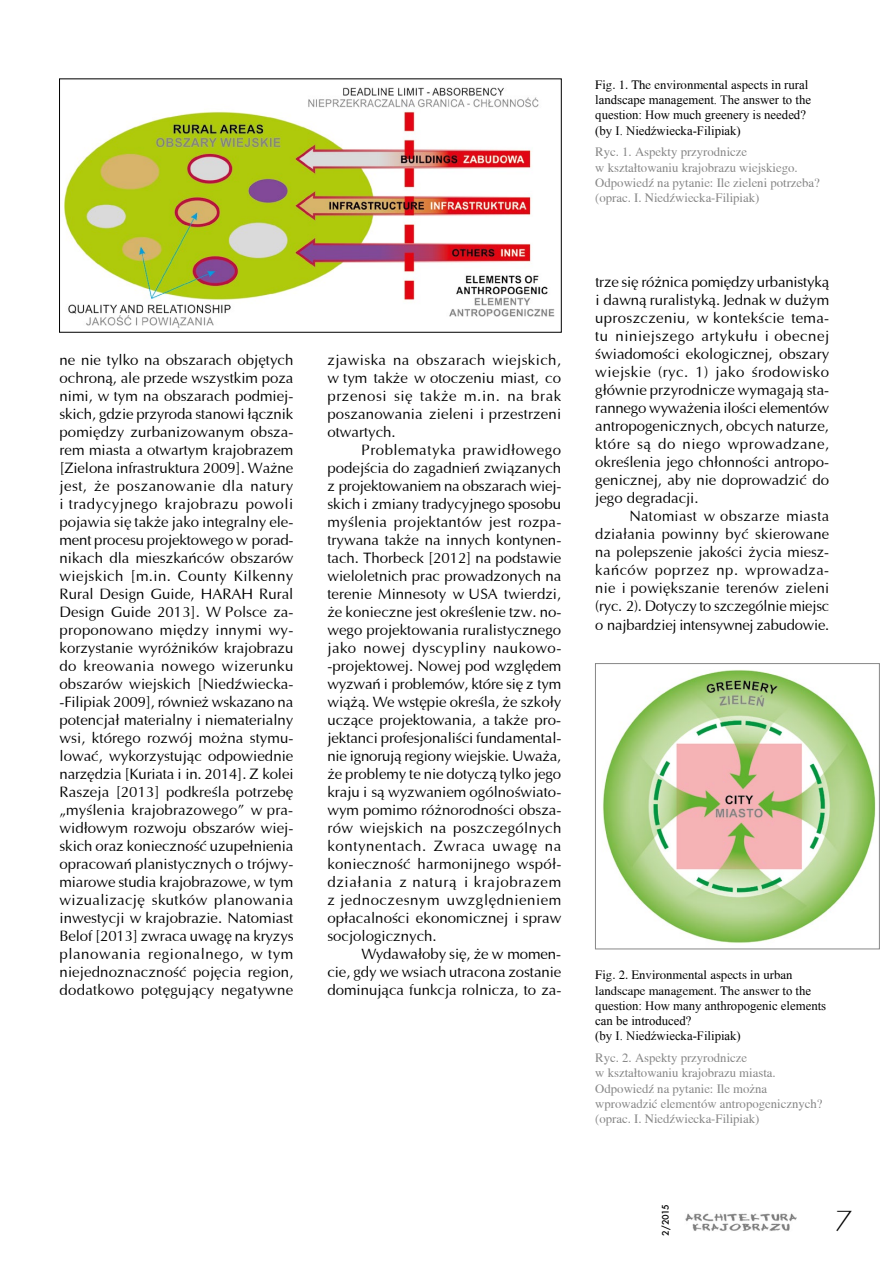
<style>
.page{position:relative;width:893px;height:1263px;background:#fff}
.page>*{position:absolute;margin:0;border:0;box-sizing:border-box;transform-origin:0 0}
.t1{font:30px "Futura TEE Ligh";color:#000}
.t2{font:15px/18px "Ottawa";color:#000;text-align:justify}
.t3{font:12.75px/15.3px "Toronto";color:#878787}
.t4{font:12.75px/15.3px "Times New Roman";color:#000}
.t5{font:12.75px/15.3px "Toronto";color:#000}
.t6{font:500 10.05px "Futura TEE";color:#000}
.s1{font-family:"Times New Roman"}
</style>
<div class="page">
<img style="left:685px;top:1213px;width:112px;height:18px">
<img style="left:64px;top:87px;width:491px;height:241px">
<img style="left:602px;top:669px;width:274px;height:274px">
<div style="left:595px;top:663px;width:285px;height:286px;border:1px solid #878787"></div>
<p class="t2" style="left:60px;top:351px;width:236px">ne nie tylko na obszarach objętych ochroną, ale przede wszystkim poza nimi, w tym na obszarach podmiej&shy;skich, gdzie przyroda stanowi łącznik pomiędzy zurbanizowanym obsza&shy;rem miasta a otwartym krajobrazem [Zielona infrastruktura 2009]. Ważne jest, że poszanowanie dla natury i tradycyjnego krajobrazu powoli pojawia się także jako integralny ele&shy;ment procesu projektowego w porad&shy;nikach dla mieszkańców obszarów wiejskich [m.in. County Kilkenny Rural Design Guide, HARAH Rural Design Guide 2013]. W Polsce za&shy;proponowano między innymi wy&shy;korzystanie wyróżników krajobrazu do kreowania nowego wizerunku obszarów wiejskich [Niedźwiecka--Filipiak 2009], również wskazano na potencjał materialny i niematerialny wsi, którego rozwój można stymu&shy;lować, wykorzystując odpowiednie narzędzia [Kuriata i in. 2014]. Z kolei Raszeja [2013] podkreśla potrzebę „myślenia krajobrazowego” w pra&shy;widłowym rozwoju obszarów wiej&shy;skich oraz konieczność uzupełnienia opracowań planistycznych o trójwy&shy;miarowe studia krajobrazowe, w tym wizualizację skutków planowania inwestycji w krajobrazie. Natomiast Belof [2013] zwraca uwagę na kryzys planowania regionalnego, w tym niejednoznaczność pojęcia region, dodatkowo potęgujący negatywne</p>
<p class="t2" style="left:327px;top:351px;width:235px">zjawiska na obszarach wiejskich, w tym także w otoczeniu miast, co przenosi się także m.in. na brak poszanowania zieleni i przestrzeni otwartych.</p>
<p class="t2" style="left:327px;top:441px;width:236px;text-indent:34px">Problematyka prawidłowego podejścia do zagadnień związanych z projektowaniem na obszarach wiej&shy;skich i zmiany tradycyjnego sposobu myślenia projektantów jest rozpa&shy;trywana także na innych kontynen&shy;tach. Thorbeck [2012] na podstawie wieloletnich prac prowadzonych na terenie Minnesoty w USA twierdzi, że konieczne jest określenie tzw. no&shy;wego projektowania ruralistycznego jako nowej dyscypliny naukowo--projektowej. Nowej pod względem wyzwań i problemów, które się z tym wiążą. We wstępie określa, że szkoły uczące projektowania, a także pro&shy;jektanci profesjonaliści fundamental&shy;nie ignorują regiony wiejskie. Uważa, że problemy te nie dotyczą tylko jego kraju i są wyzwaniem ogólnoświato&shy;wym pomimo różnorodności obsza&shy;rów wiejskich na poszczególnych kontynentach. Zwraca uwagę na konieczność harmonijnego współ&shy;działania z naturą i krajobrazem z jednoczesnym uwzględnieniem opłacalności ekonomicznej i spraw socjologicznych.</p>
<p class="t2" style="left:327px;top:945px;width:235px;text-indent:34px">Wydawałoby się, że w momen&shy;cie, gdy we wsiach utracona zostanie dominująca funkcja rolnicza, to za-</p>
<p class="t5" style="left:595px;top:77px;width:215px">Fig. 1. The environmental aspe<span class="s1">cts in rural</span></p>
<p class="t4" style="left:595px;top:92px;width:217px">landscape management. The answer to the question: How much greenery is needed? (by I. Niedźwiecka-Filipiak)</p>
<p class="t3" style="left:595px;top:144px;width:226px">Ryc. 1. Aspekty przyrodnicze<br>w kształtowaniu krajobrazu wiejskiego.<br>Odpowiedź na pytanie: Ile zieleni potrzeba? (oprac. I. Niedźwiecka-Filipiak)</p>
<p class="t2" style="left:595px;top:273px;width:235px">trze się różnica pomiędzy urbanistyką i dawną ruralistyką. Jednak w dużym uproszczeniu, w kontekście tema&shy;tu niniejszego artykułu i obecnej świadomości ekologicznej, obszary wiejskie (ryc. 1) jako środowisko głównie przyrodnicze wymagają sta&shy;rannego wyważenia ilości elementów antropogenicznych, obcych naturze, które są do niego wprowadzane, określenia jego chłonności antropo&shy;genicznej, aby nie doprowadzić do jego degradacji.</p>
<p class="t2" style="left:595px;top:507px;width:235px;text-indent:34px">Natomiast w obszarze miasta działania powinny być skierowane na polepszenie jakości życia miesz&shy;kańców poprzez np. wprowadza&shy;nie i powiększanie terenów zieleni (ryc. 2). Dotyczy to szczególnie miejsc o najbardziej intensywnej zabudowie.</p>
<p class="t5" style="left:595px;top:967px;width:217px">Fig. 2. Environmental aspects in urban landscape management. The answer <span class="s1">to the</span></p>
<p class="t4" style="left:595px;top:998px;width:232px">question: How many anthropogenic elements can be introduced?<br>(by I. Niedźwiecka-Filipiak)</p>
<p class="t3" style="left:595px;top:1050px;width:229px">Ryc. 2. Aspekty przyrodnicze<br>w kształtowaniu krajobrazu miasta.<br>Odpowiedź na pytanie: Ile można wprowadzić elementów antropogenicznych? (oprac. I. Niedźwiecka-Filipiak)</p>
<p class="t6" style="left:659px;top:1236px;width:33px;rotate:-90deg">2/2015</p>
<h1 class="t1" style="left:835px;top:1204px;width:18px">7</h1>
</div>
